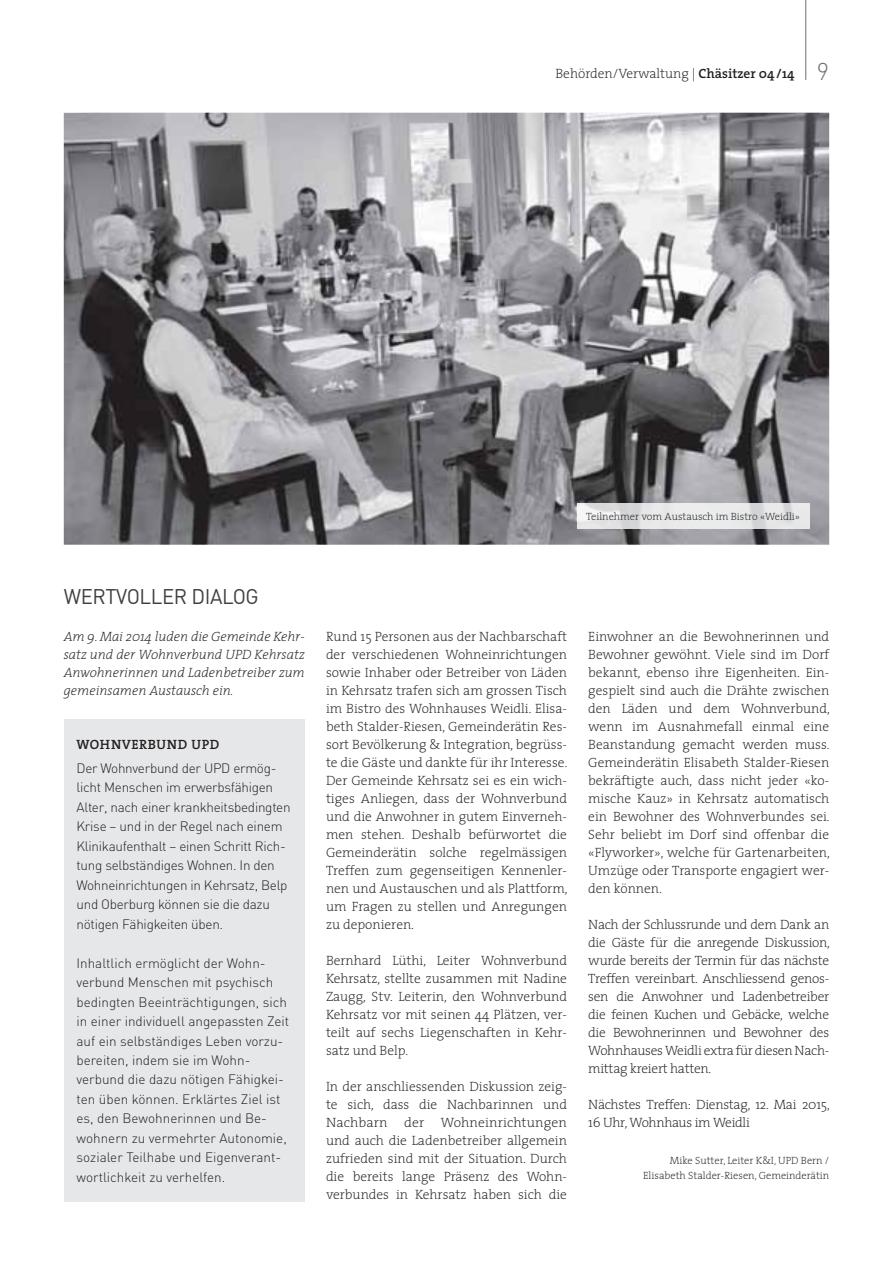
<style>
.page{position:relative;width:893px;height:1263px;background:#fff}
.page>*{position:absolute;margin:0;border:0;box-sizing:border-box;transform-origin:0 0}
.t1{font:21px "DIN";letter-spacing:-.02em;color:#404041}
.t2{font:200 13.5px/18px "The Serif";color:#231f20;text-align:justify}
.t3{font:300 13.5px/19.5px "DIN";color:#231f20}
.t4{font:300 13.5px/19.5px "DIN";letter-spacing:-.02em;color:#231f20}
.t5{font:italic 200 13.5px/18px "The Serif";color:#231f20;text-align:justify}
.t6{font:200 13.5px/18px "The Serif";letter-spacing:-.02em;color:#231f20}
.t7{font:600 13.5px "The Serif";letter-spacing:.04em;color:#231f20}
.t8{font:200 10.5px/15px "The Serif";color:#231f20;text-align:right}
.s1{font-weight:600}
.s2{font-family:"DIN";font-weight:300;font-size:24px;color:#6d6e70}
</style>
<div class="page">
<hr style="left:805px;top:0;width:1px;height:80px;background:#6d6e70">
<img style="left:64px;top:113px;width:765px;height:432px">
<div style="left:64px;top:719px;width:241px;height:483px;background:#e6e7e8"></div>
<img style="left:578px;top:503px;width:231px;height:25px">
<p class="t2" style="left:555px;top:65px;width:275px">Behörden/Verwaltung | <span class="s1">Chäsitzer 04 / 14</span> <span class="s2">9</span></p>
<p class="t8" style="left:586px;top:509px;width:215px">Teilnehmer vom Austausch im Bistro «Weidli»</p>
<h1 class="t1" style="left:64px;top:589px;width:197px">WERTVOLLER DIALOG</h1>
<p class="t5" style="left:64px;top:629px;width:242px">Am 9. Mai 2014 luden die Gemeinde Kehr&shy;satz und der Wohnverbund UPD Kehrsatz Anwohnerinnen und Ladenbetreiber zum gemeinsamen Austausch ein.</p>
<p class="t2" style="left:326px;top:629px;width:243px">Rund 15 Personen aus der Nachbarschaft der verschiedenen Wohneinrichtungen sowie Inhaber oder Betreiber von Läden in Kehrsatz trafen sich am grossen Tisch im Bistro des Wohnhauses Weidli. Elisa&shy;beth Stalder-Riesen, Gemeinderätin Res&shy;sort Bevölkerung &amp; Integration, begrüss&shy;te die Gäste und dankte für ihr Interesse.<br>Der Gemeinde Kehrsatz sei es ein wich&shy;tiges Anliegen, dass der Wohnverbund und die Anwohner in gutem Einverneh&shy;men stehen. Deshalb befürwortet die Gemeinderätin solche regelmässigen Treffen zum gegenseitigen Kennenler&shy;nen und Austauschen und als Plattform, um Fragen zu stellen und Anregungen zu deponieren.</p>
<p class="t2" style="left:326px;top:953px;width:242px">Bernhard Lüthi, Leiter Wohnverbund Kehrsatz, stellte zusammen mit Nadine Zaugg, Stv. Leiterin, den Wohnverbund Kehrsatz vor mit seinen 44 Plätzen, ver&shy;teilt auf sechs Liegenschaften in Kehr&shy;satz und Belp.</p>
<p class="t2" style="left:326px;top:1079px;width:242px">In der anschliessenden Diskussion zeig&shy;te sich, dass die Nachbarinnen und Nachbarn der Wohneinrichtungen und auch die Ladenbetreiber allgemein zufrieden sind mit der Situation. Durch die bereits lange Präsenz des Wohn&shy;verbundes in Kehrsatz haben sich die</p>
<p class="t7" style="left:77px;top:739px;width:144px">WOHNVERBUND UPD</p>
<p class="t4" style="left:77px;top:759px;width:216px">Der Wohnverbund der UPD ermög&shy;licht Menschen im erwerbsfähigen Alter, nach einer krankheitsbedingten Krise – und in der Regel nach einem Klinikaufenthalt – einen Schritt Rich&shy;tung selbständiges Wohnen. In den Wohneinrichtungen in Kehrsatz, Belp und Oberburg können sie die dazu nötigen Fähigkeiten üben.</p>
<p class="t3" style="left:77px;top:954px;width:214px">Inhaltlich ermöglicht der Wohn&shy;verbund Menschen mit psychisch bedingten Beeinträchtigungen, sich in einer individuell angepassten Zeit auf ein selbständiges Leben vorzu&shy;bereiten, indem sie im Wohn&shy;verbund die dazu nötigen Fähigkei&shy;ten üben können. Erklärtes Ziel ist es, den Bewohnerinnen und Be&shy;wohnern zu vermehrter Autonomie, sozialer Teilhabe und Eigenverant&shy;wortlichkeit zu verhelfen.</p>
<p class="t2" style="left:588px;top:629px;width:243px">Einwohner an die Bewohnerinnen und Bewohner gewöhnt. Viele sind im Dorf bekannt, ebenso ihre Eigenheiten. Ein&shy;gespielt sind auch die Drähte zwischen den Läden und dem Wohnverbund, wenn im Ausnahmefall einmal eine Beanstandung gemacht werden muss.<br>Gemeinderätin Elisabeth Stalder-Riesen bekräftigte auch, dass nicht jeder «ko&shy;mische Kauz» in Kehrsatz automatisch ein Bewohner des Wohnverbundes sei.<br>Sehr beliebt im Dorf sind offenbar die «Flyworker», welche für Gartenarbeiten, Umzüge oder Transporte engagiert wer&shy;den können.</p>
<p class="t2" style="left:588px;top:917px;width:243px">Nach der Schlussrunde und dem Dank an die Gäste für die anregende Diskussion, wurde bereits der Termin für das nächste Treffen vereinbart. Anschliessend genos&shy;sen die Anwohner und Ladenbetreiber die feinen Kuchen und Gebäcke, welche die Bewohnerinnen und Bewohner des Wohnhauses Weidli extra für diesen Nach&shy;mittag kreiert hatten.</p>
<p class="t6" style="left:588px;top:1097px;width:243px">Nächstes Treffen: Dienstag, 12. Mai 2015,<br>16 Uhr, Wohnhaus im Weidli</p>
<p class="t8" style="left:643px;top:1154px;width:188px">Mike Sutter, Leiter K&amp;I, UPD Bern /<br>Elisabeth Stalder-Riesen, Gemeinderätin</p>
</div>
